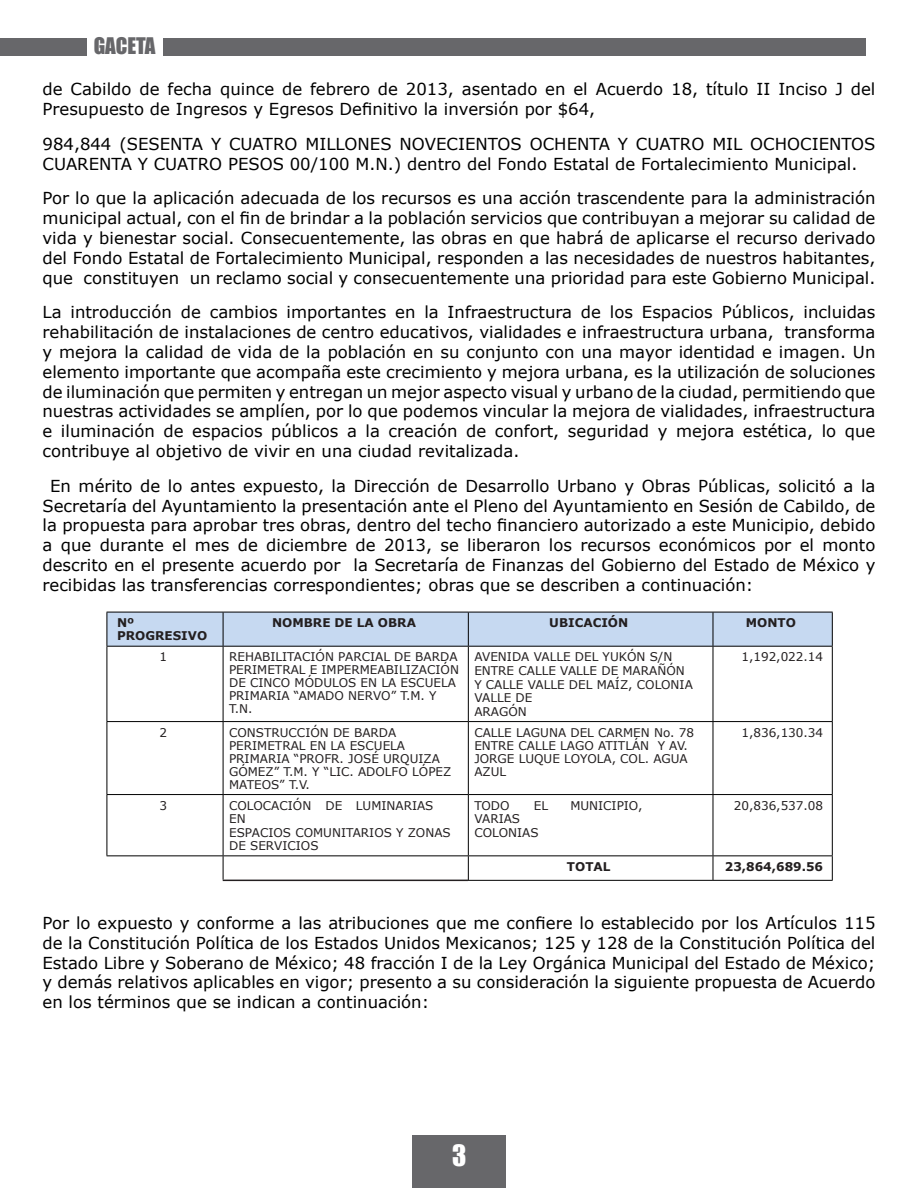
<style>
.page{position:relative;width:918px;height:1188px;background:#fff}
.page>*{position:absolute;margin:0;border:0;box-sizing:border-box;transform-origin:0 0}
.t1{font:27px "Impact";color:#fff}
.t2{font:21px "Impact";color:#67676a}
.No_Spacing{font:16.5px/19.8px "Verdana";color:#000;text-align:justify}
.t3{font:12px/12.9px "Verdana";color:#231f20}
.t4{font:700 12px/12.9px "Verdana";color:#231f20}
</style>
<div class="page">
<div style="left:0;top:38px;width:87px;height:18px;background:#67676a"></div>
<div style="left:163px;top:38px;width:703px;height:18px;background:#67676a"></div>
<div style="left:412px;top:1135px;width:94px;height:53px;background:#67676a"></div>
<div style="left:108px;top:613px;width:724px;height:33px;background:#c6d9f1"></div>
<hr style="left:223px;top:880px;width:245px;height:1px;background:#231f20">
<hr style="left:107px;top:612px;width:1px;height:34px;background:#000">
<hr style="left:107px;top:647px;width:1px;height:74px;background:#000">
<hr style="left:107px;top:722px;width:1px;height:72px;background:#000">
<hr style="left:107px;top:795px;width:1px;height:60px;background:#000">
<hr style="left:223px;top:855px;width:245px;height:1px;background:#000">
<hr style="left:107px;top:612px;width:116px;height:1px;background:#000">
<hr style="left:223px;top:612px;width:245px;height:1px;background:#000">
<hr style="left:468px;top:612px;width:245px;height:1px;background:#000">
<hr style="left:713px;top:612px;width:120px;height:1px;background:#000">
<hr style="left:107px;top:646px;width:116px;height:1px;background:#000">
<hr style="left:223px;top:646px;width:245px;height:1px;background:#000">
<hr style="left:468px;top:646px;width:245px;height:1px;background:#000">
<hr style="left:713px;top:646px;width:120px;height:1px;background:#000">
<hr style="left:107px;top:721px;width:116px;height:1px;background:#000">
<hr style="left:223px;top:721px;width:245px;height:1px;background:#000">
<hr style="left:468px;top:721px;width:245px;height:1px;background:#000">
<hr style="left:713px;top:721px;width:120px;height:1px;background:#000">
<hr style="left:107px;top:794px;width:116px;height:1px;background:#000">
<hr style="left:223px;top:794px;width:245px;height:1px;background:#000">
<hr style="left:468px;top:794px;width:245px;height:1px;background:#000">
<hr style="left:713px;top:794px;width:120px;height:1px;background:#000">
<hr style="left:107px;top:855px;width:116px;height:1px;background:#000">
<hr style="left:223px;top:612px;width:1px;height:34px;background:#000">
<hr style="left:468px;top:612px;width:1px;height:34px;background:#000">
<hr style="left:713px;top:612px;width:1px;height:34px;background:#000">
<hr style="left:832px;top:612px;width:1px;height:34px;background:#000">
<hr style="left:223px;top:647px;width:1px;height:74px;background:#000">
<hr style="left:468px;top:647px;width:1px;height:74px;background:#000">
<hr style="left:713px;top:647px;width:1px;height:74px;background:#000">
<hr style="left:832px;top:647px;width:1px;height:74px;background:#000">
<hr style="left:223px;top:722px;width:1px;height:72px;background:#000">
<hr style="left:468px;top:722px;width:1px;height:72px;background:#000">
<hr style="left:713px;top:722px;width:1px;height:72px;background:#000">
<hr style="left:832px;top:722px;width:1px;height:72px;background:#000">
<hr style="left:223px;top:795px;width:1px;height:60px;background:#000">
<hr style="left:468px;top:795px;width:1px;height:60px;background:#000">
<hr style="left:713px;top:795px;width:1px;height:60px;background:#000">
<hr style="left:832px;top:795px;width:1px;height:60px;background:#000">
<svg style="left:223px;top:856px;width:1px;height:24px"></svg>
<hr style="left:468px;top:855px;width:245px;height:1px;background:#000">
<hr style="left:713px;top:855px;width:120px;height:1px;background:#000">
<hr style="left:468px;top:880px;width:245px;height:1px;background:#000">
<hr style="left:713px;top:880px;width:120px;height:1px;background:#000">
<svg style="left:468px;top:856px;width:1px;height:24px"></svg>
<svg style="left:713px;top:856px;width:1px;height:24px"></svg>
<svg style="left:832px;top:856px;width:1px;height:24px"></svg>
<p class="t2" style="left:94px;top:30px;width:63px">GACETA</p>
<p class="No_Spacing" style="left:43px;top:79px;width:834px">de Cabildo de fecha quince de febrero de 2013, asentado en el Acuerdo 18, título II Inciso J del<br>Presupuesto de Ingresos y Egresos Definitivo la inversión por $64,</p>
<p class="No_Spacing" style="left:43px;top:134px;width:834px">984,844 (SESENTA Y CUATRO MILLONES NOVECIENTOS OCHENTA Y CUATRO MIL OCHOCIENTOS<br>CUARENTA Y CUATRO PESOS 00/100 M.N.) dentro del Fondo Estatal de Fortalecimiento Municipal.</p>
<p class="No_Spacing" style="left:43px;top:188px;width:834px">Por lo que la aplicación adecuada de los recursos es una acción trascendente para la administración municipal actual, con el fin de brindar a la población servicios que contribuyan a mejorar su calidad de vida y bienestar social. Consecuentemente, las obras en que habrá de aplicarse el recurso derivado del Fondo Estatal de Fortalecimiento Municipal, responden a las necesidades de nuestros habitantes, que constituyen un reclamo social y consecuentemente una prioridad para este Gobierno Municipal.</p>
<p class="No_Spacing" style="left:43px;top:302px;width:834px">La introducción de cambios importantes en la Infraestructura de los Espacios Públicos, incluidas rehabilitación de instalaciones de centro educativos, vialidades e infraestructura urbana, transforma y mejora la calidad de vida de la población en su conjunto con una mayor identidad e imagen. Un elemento importante que acompaña este crecimiento y mejora urbana, es la utilización de soluciones de iluminación que permiten y entregan un mejor aspecto visual y urbano de la ciudad, permitiendo que nuestras actividades se amplíen, por lo que podemos vincular la mejora de vialidades, infraestructura e iluminación de espacios públicos a la creación de confort, seguridad y mejora estética, lo que contribuye al objetivo de vivir en una ciudad revitalizada.</p>
<p class="No_Spacing" style="left:43px;top:476px;width:834px;text-indent:8px">En mérito de lo antes expuesto, la Dirección de Desarrollo Urbano y Obras Públicas, solicitó a la Secretaría del Ayuntamiento la presentación ante el Pleno del Ayuntamiento en Sesión de Cabildo, de la propuesta para aprobar tres obras, dentro del techo financiero autorizado a este Municipio, debido a que durante el mes de diciembre de 2013, se liberaron los recursos económicos por el monto descrito en el presente acuerdo por la Secretaría de Finanzas del Gobierno del Estado de México y recibidas las transferencias correspondientes; obras que se describen a continuación:</p>
<p class="t4" style="left:117px;top:616px;width:92px">Nº<br>PROGRESIVO</p>
<p class="t4" style="left:272px;top:616px;width:145px">NOMBRE DE LA OBRA</p>
<p class="t4" style="left:549px;top:616px;width:81px">UBICACIÓN</p>
<p class="t4" style="left:746px;top:616px;width:52px">MONTO</p>
<p class="t3" style="left:159px;top:650px;width:9px">1</p>
<p class="t3" style="left:229px;top:650px;width:231px">REHABILITACIÓN PARCIAL DE BARDA<br>PERIMETRAL E IMPERMEABILIZACIÓN<br>DE CINCO MÓDULOS EN LA ESCUELA<br>PRIMARIA “AMADO NERVO” T.M. Y<br>T.N.</p>
<p class="t3" style="left:474px;top:650px;width:220px;line-height:13.6px">AVENIDA VALLE DEL YUKÓN S/N<br>ENTRE CALLE VALLE DE MARAÑÓN<br>Y CALLE VALLE DEL MAÍZ, COLONIA<br>VALLE DE</p>
<p class="t3" style="left:741px;top:650px;width:83px">1,192,022.14</p>
<p class="t3" style="left:474px;top:705px;width:54px">ARAGÓN</p>
<p class="t3" style="left:159px;top:726px;width:9px">2</p>
<p class="t3" style="left:229px;top:726px;width:224px">CONSTRUCCIÓN DE BARDA<br>PERIMETRAL EN LA ESCUELA<br>PRIMARIA “PROFR. JOSÉ URQUIZA<br>GÓMEZ” T.M. Y “LIC. ADOLFO LÓPEZ<br>MATEOS” T.V.</p>
<p class="t3" style="left:474px;top:726px;width:221px">CALLE LAGUNA DEL CARMEN No. 78<br>ENTRE CALLE LAGO ATITLÁN Y AV.<br>JORGE LUQUE LOYOLA, COL. AGUA<br>AZUL</p>
<p class="t3" style="left:741px;top:726px;width:83px">1,836,130.34</p>
<p class="t3" style="left:159px;top:799px;width:9px">3</p>
<p class="t3" style="left:229px;top:799px;width:206px">COLOCACIÓN DE LUMINARIAS<br>EN</p>
<p class="t3" style="left:229px;top:826px;width:223px">ESPACIOS COMUNITARIOS Y ZONAS<br>DE SERVICIOS</p>
<p class="t3" style="left:734px;top:799px;width:91px">20,836,537.08</p>
<p class="t3" style="left:474px;top:799px;width:37px">TODO</p>
<p class="t3" style="left:534px;top:799px;width:16px">EL</p>
<p class="t3" style="left:570px;top:799px;width:74px">MUNICIPIO,</p>
<p class="t3" style="left:474px;top:812px;width:47px">VARIAS</p>
<p class="t3" style="left:474px;top:826px;width:66px">COLONIAS</p>
<p class="t4" style="left:567px;top:860px;width:45px">TOTAL</p>
<p class="t4" style="left:725px;top:860px;width:100px">23,864,689.56</p>
<p class="No_Spacing" style="left:43px;top:913px;width:834px">Por lo expuesto y conforme a las atribuciones que me confiere lo establecido por los Artículos 115 de la Constitución Política de los Estados Unidos Mexicanos; 125 y 128 de la Constitución Política del Estado Libre y Soberano de México; 48 fracción I de la Ley Orgánica Municipal del Estado de México; y demás relativos aplicables en vigor; presento a su consideración la siguiente propuesta de Acuerdo en los términos que se indican a continuación:</p>
<h1 class="t1" style="left:452px;top:1134px;width:16px">3</h1>
</div>
